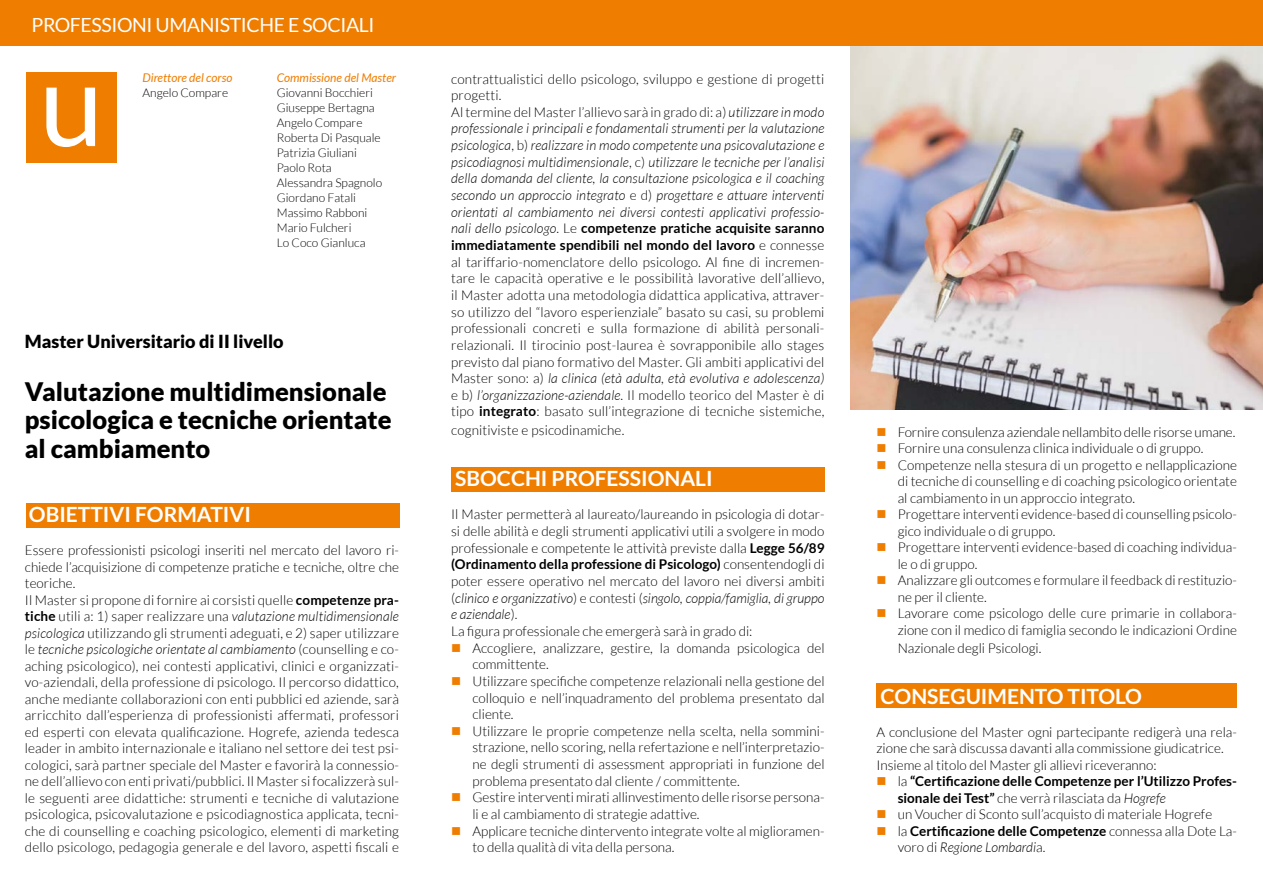
<style>
.page{position:relative;width:1263px;height:893px;background:#fff}
.page>*{position:absolute;margin:0;border:0;box-sizing:border-box;transform-origin:0 0}
.t1{font:115.5px "Lato";color:#fff}
.t2{font:900 25.5px/28.5px "Lato";color:#000}
.t3{font:700 21px "Lato";color:#fff}
.t4{font:19.5px "Lato";letter-spacing:-.02em;color:#fff}
.t5{font:900 18px "Lato";color:#000}
.t6{font:300 13.5px/16.6px "Lato";color:#000}
.t7{font:700 13.5px/16.5px "Lato";color:#000}
.t8{font:300 12px/15px "Lato";color:#000}
.t9{font:italic 12px "Lato";color:#ef7d00}
.s1{font-weight:700}
.s2{font-style:italic}
.s3{color:#ef7d00}
.s4{font-weight:300}
.s5{font-weight:300;font-style:italic}
</style>
<div class="page">
<img style="left:850px;top:45px;width:413px;height:364px">
<div style="left:876px;top:683px;width:361px;height:25px;background:#ef7d00"></div>
<div style="left:451px;top:467px;width:373px;height:24px;background:#ef7d00"></div>
<div style="left:26px;top:503px;width:373px;height:25px;background:#ef7d00"></div>
<div style="left:0;top:0;width:1263px;height:45px;background:#ef7d00"></div>
<div style="left:26px;top:72px;width:90px;height:90px;background:#ef7d00"></div>
<h3 class="t4" style="left:32px;top:14px;width:344px">PROFESSIONI UMANISTICHE E SOCIALI</h3>
<h1 class="t1" style="left:39px;top:40px;width:66px">u</h1>
<p class="t9" style="left:142px;top:71px;width:91px">Direttore del corso</p>
<p class="t8" style="left:142px;top:86px;width:87px">Angelo Compare</p>
<p class="t9" style="left:277px;top:71px;width:121px">Commissione del Master</p>
<p class="t8" style="left:277px;top:86px;width:107px">Giovanni Bocchieri<br>Giuseppe Bertagna<br>Angelo Compare<br>Roberta Di Pasquale<br>Patrizia Giuliani<br>Paolo Rota<br>Alessandra Spagnolo<br>Giordano Fatali<br>Massimo Rabboni<br>Mario Fulcheri<br>Lo Coco Gianluca</p>
<h3 class="t5" style="left:25px;top:331px;width:260px">Master Universitario di II livello</h3>
<h2 class="t2" style="left:25px;top:377px;width:368px">Valutazione multidimensionale psicologica e tecniche orientate al cambiamento</h2>
<h3 class="t3" style="left:29px;top:503px;width:224px">OBIETTIVI FORMATIVI</h3>
<p class="t6" style="left:25px;top:542px;width:376px">Essere professionisti psicologi inseriti nel mercato del lavoro ri&shy;chiede l’acquisizione di competenze pratiche e tecniche, oltre che teoriche.<br>Il Master si propone di fornire ai corsisti quelle <span class="s1">competenze pra&shy;tiche</span> utili a: 1) saper realizzare una <span class="s2">valutazione multidimensionale psicologica</span> utilizzando gli strumenti adeguati, e 2) saper utilizzare le <span class="s2">tecniche psicologiche orientate al cambiamento</span> (counselling e co&shy;aching psicologico), nei contesti applicativi, clinici e organizzati&shy;vo-aziendali, della professione di psicologo. Il percorso didattico, anche mediante collaborazioni con enti pubblici ed aziende, sarà arricchito dall’esperienza di professionisti affermati, professori ed esperti con elevata qualificazione. Hogrefe, azienda tedesca leader in ambito internazionale e italiano nel settore dei test psi&shy;cologici, sarà partner speciale del Master e favorirà la connessio&shy;ne dell’allievo con enti privati/pubblici. Il Master si focalizzerà sul&shy;le seguenti aree didattiche: strumenti e tecniche di valutazione psicologica, psicovalutazione e psicodiagnostica applicata, tecni&shy;che di counselling e coaching psicologico, elementi di marketing dello psicologo, pedagogia generale e del lavoro, aspetti fiscali e</p>
<p class="t6" style="left:451px;top:70px;width:375px">contrattualistici dello psicologo, sviluppo e gestione di progetti progetti.<br>Al termine del Master l’allievo sarà in grado di: a) <span class="s2">utilizzare in modo professionale i principali e fondamentali strumenti per la valutazione psicologica</span>, b) <span class="s2">realizzare in modo competente una psicovalutazione e psicodiagnosi multidimensionale</span>, c) <span class="s2">utilizzare le tecniche per l’analisi della domanda del cliente, la consultazione psicologica e il coaching secondo un approccio integrato</span> e d) <span class="s2">progettare e attuare interventi orientati al cambiamento nei diversi contesti applicativi professio&shy;nali dello psicologo</span>. Le <span class="s1">competenze pratiche acquisite saranno immediatamente spendibili nel mondo del lavoro</span> e connesse al tariffario-nomenclatore dello psicologo. Al fine di incremen&shy;tare le capacità operative e le possibilità lavorative dell’allievo, il Master adotta una metodologia didattica applicativa, attraver&shy;so utilizzo del “lavoro esperienziale” basato su casi, su problemi professionali concreti e sulla formazione di abilità personali&shy;relazionali. Il tirocinio post-laurea è sovrapponibile allo stages previsto dal piano formativo del Master. Gli ambiti applicativi del Master sono: a) <span class="s2">la clinica (età adulta, età evolutiva e adolescenza) </span>e b) <span class="s2">l’organizzazione-aziendale.</span> Il modello teorico del Master è di tipo <span class="s1">integrato</span>: basato sull’integrazione di tecniche sistemiche,</p>
<p class="t6" style="left:451px;top:421px;width:175px">cognitiviste e psicodinamiche.</p>
<h3 class="t3" style="left:455px;top:466px;width:259px">SBOCCHI PROFESSIONALI</h3>
<p class="t6" style="left:451px;top:506px;width:375px">Il Master permetterà al laureato/laureando in psicologia di dotar&shy;si delle abilità e degli strumenti applicativi utili a svolgere in modo professionale e competente le attività previste dalla <span class="s1">Legge 56/89 (Ordinamento della professione di Psicologo)</span> consentendogli di poter essere operativo nel mercato del lavoro nei diversi ambiti (<span class="s2">clinico e organizzativo</span>) e contesti (<span class="s2">singolo, coppia/famiglia, di gruppo e aziendale</span>).<br>La figura professionale che emergerà sarà in grado di:</p>
<p class="t6" style="left:472px;top:639px;width:354px;text-indent:-21px"><span class="s3">■</span> Accogliere, analizzare, gestire, la domanda psicologica del committente.</p>
<p class="t6" style="left:472px;top:673px;width:354px;text-align:justify;text-indent:-21px"><span class="s3">■</span> Utilizzare specifiche competenze relazionali nella gestione del colloquio e nell’inquadramento del problema presentato dal cliente.</p>
<p class="t6" style="left:472px;top:723px;width:354px;text-align:justify;text-indent:-21px"><span class="s3">■</span> Utilizzare le proprie competenze nella scelta, nella sommini&shy;strazione, nello scoring, nella refertazione e nell’interpretazio&shy;ne degli strumenti di assessment appropriati in funzione del problema presentato dal cliente / committente.</p>
<p class="t6" style="left:472px;top:789px;width:354px;text-indent:-21px"><span class="s3">■</span> Gestire interventi mirati allinvestimento delle risorse persona&shy;li e al cambiamento di strategie adattive.</p>
<p class="t6" style="left:472px;top:823px;width:354px;text-indent:-21px"><span class="s3">■</span> Applicare tecniche dintervento integrate volte al miglioramen&shy;to della qualità di vita della persona.</p>
<p class="t6" style="left:876px;top:424px;width:360px"><span class="s3">■</span> Fornire consulenza aziendale nellambito delle risorse umane.</p>
<p class="t6" style="left:876px;top:440px;width:328px"><span class="s3">■</span> Fornire una consulenza clinica individuale o di gruppo.</p>
<p class="t6" style="left:898px;top:457px;width:341px;text-align:justify;text-indent:-21px"><span class="s3">■</span> Competenze nella stesura di un progetto e nellapplicazione di tecniche di counselling e di coaching psicologico orientate al cambiamento in un approccio integrato.</p>
<p class="t6" style="left:898px;top:506px;width:341px;text-indent:-21px"><span class="s3">■</span> Progettare interventi evidence-based di counselling psicolo&shy;gico individuale o di gruppo.</p>
<p class="t6" style="left:898px;top:539px;width:341px;text-indent:-21px"><span class="s3">■</span> Progettare interventi evidence-based di coaching individua&shy;le o di gruppo.</p>
<p class="t6" style="left:898px;top:572px;width:341px;text-indent:-21px"><span class="s3">■</span> Analizzare gli outcomes e formulare il feedback di restituzio&shy;ne per il cliente.</p>
<p class="t6" style="left:876px;top:605px;width:362px;text-align:right"><span class="s3">■</span> Lavorare come psicologo delle cure primarie in collabora&shy;zione con il medico di famiglia secondo le indicazioni Ordine</p>
<p class="t6" style="left:898px;top:640px;width:145px">Nazionale degli Psicologi.</p>
<h3 class="t3" style="left:880px;top:684px;width:263px">CONSEGUIMENTO TITOLO</h3>
<p class="t6" style="left:876px;top:724px;width:362px">A conclusione del Master ogni partecipante redigerà una rela&shy;zione che sarà discussa davanti alla commissione giudicatrice.<br>Insieme al titolo del Master gli allievi riceveranno:</p>
<p class="t7" style="left:898px;top:773px;width:341px;text-indent:-21px"><span class="s3">■</span> <span class="s4">la</span> “Certificazione delle Competenze per l’Utilizzo Profes&shy;sionale dei Test” <span class="s4">che verrà rilasciata da</span> <span class="s5">Hogrefe</span></p>
<p class="t6" style="left:876px;top:806px;width:337px"><span class="s3">■</span> un Voucher di Sconto sull’acquisto di materiale Hogrefe</p>
<p class="t6" style="left:898px;top:823px;width:341px;text-indent:-21px"><span class="s3">■</span> la <span class="s1">Certificazione delle Competenze</span> connessa alla Dote La&shy;voro di <span class="s2">Regione Lombardi</span>a.</p>
</div>
